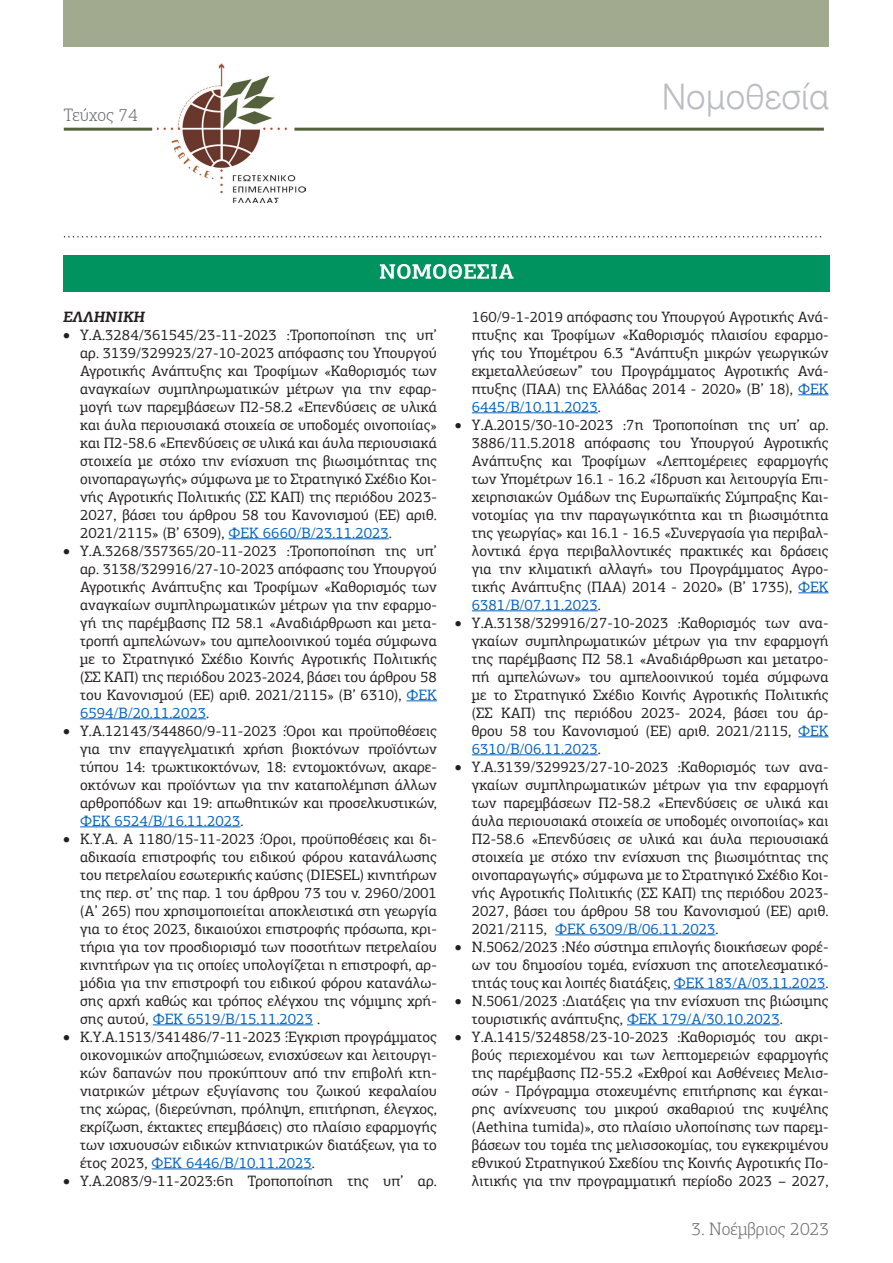
<style>
.page{position:relative;width:893px;height:1263px;background:#fff}
.page>*{position:absolute;margin:0;border:0;box-sizing:border-box;transform-origin:0 0}
.t1{font:34.5px "UN Helvetica Light Normal";color:#bcbdc0}
.t2{font:300 18px "PF Agora Slab Pro";color:#6c6d70}
.t3{font:15px/18px "PF Agora Slab Pro";color:#231f20;text-align:justify}
.t4{font:italic 700 15px "PF Agora Slab Pro";color:#231f20}
.s1{color:#0563c1}
</style>
<div class="page">
<img style="left:157px;top:64px;width:148px;height:139px">
<hr style="left:64px;top:128px;width:88px;height:3px;background:#55613c">
<hr style="left:294px;top:128px;width:530px;height:3px;background:#55613c">
<div style="left:64px;top:0;width:765px;height:47px;background:#a1aa8f"></div>
<svg style="left:65px;top:236px;width:756px;height:1px"></svg>
<div style="left:63px;top:255px;width:766px;height:36px;background:#00935f"></div>
<svg style="left:380px;top:264px;width:133px;height:15px"></svg>
<hr style="left:229px;top:538px;width:160px;height:1px;background:#0563c1">
<hr style="left:407px;top:700px;width:30px;height:1px;background:#0563c1">
<hr style="left:80px;top:718px;width:126px;height:1px;background:#0563c1">
<hr style="left:80px;top:826px;width:160px;height:1px;background:#0563c1">
<hr style="left:153px;top:1024px;width:160px;height:1px;background:#0563c1">
<hr style="left:152px;top:1168px;width:160px;height:1px;background:#0563c1">
<hr style="left:798px;top:394px;width:31px;height:1px;background:#0563c1">
<hr style="left:472px;top:412px;width:126px;height:1px;background:#0563c1">
<hr style="left:798px;top:592px;width:31px;height:1px;background:#0563c1">
<hr style="left:472px;top:610px;width:126px;height:1px;background:#0563c1">
<hr style="left:798px;top:736px;width:31px;height:1px;background:#0563c1">
<hr style="left:472px;top:754px;width:126px;height:1px;background:#0563c1">
<hr style="left:555px;top:934px;width:160px;height:1px;background:#0563c1">
<hr style="left:674px;top:988px;width:151px;height:1px;background:#0563c1">
<hr style="left:627px;top:1024px;width:153px;height:1px;background:#0563c1">
<p class="t2" style="left:64px;top:105px;width:76px">Τεύχος 74</p>
<p class="t1" style="left:662px;top:77px;width:169px">Νομοθεσία</p>
<p class="t4" style="left:63px;top:307px;width:83px">ΕΛΛΗΝΙΚΗ</p>
<p class="t3" style="left:80px;top:325px;width:358px;text-indent:-17px">• Υ.Α.3284/361545/23-11-2023 :Τροποποίηση της υπ’ αρ. 3139/329923/27-10-2023 απόφασης του Υπουργού Αγροτικής Ανάπτυξης και Τροφίμων «Καθορισμός των αναγκαίων συμπληρωματικών μέτρων για την εφαρ&shy;μογή των παρεμβάσεων Π2-58.2 «Επενδύσεις σε υλικά και άυλα περιουσιακά στοιχεία σε υποδομές οινοποιίας» και Π2-58.6 «Επενδύσεις σε υλικά και άυλα περιουσιακά στοιχεία με στόχο την ενίσχυση της βιωσιμότητας της οινοπαραγωγής» σύμφωνα με το Στρατηγικό Σχέδιο Κοι&shy;νής Αγροτικής Πολιτικής (ΣΣ ΚΑΠ) της περιόδου 2023- 2027, βάσει του άρθρου 58 του Kανονισμού (ΕΕ) αριθ.<br>2021/2115» (Β’ 6309), <span class="s1">ΦΕΚ 6660/Β/23.11.2023</span>.</p>
<p class="t3" style="left:80px;top:541px;width:358px;text-indent:-17px">• Υ.Α.3268/357365/20-11-2023 :Τροποποίηση της υπ’ αρ. 3138/329916/27-10-2023 απόφασης του Υπουργού Αγροτικής Ανάπτυξης και Τροφίμων «Καθορισμός των αναγκαίων συμπληρωματικών μέτρων για την εφαρμο&shy;γή της παρέμβασης Π2 58.1 «Αναδιάρθρωση και μετα&shy;τροπή αμπελώνων» του αμπελοοινικού τομέα σύμφωνα με το Στρατηγικό Σχέδιο Κοινής Αγροτικής Πολιτικής (ΣΣ ΚΑΠ) της περιόδου 2023-2024, βάσει του άρθρου 58 του Κανονισμού (ΕΕ) αριθ. 2021/2115» (Β’ 6310), <span class="s1">ΦΕΚ 6594/Β/20.11.2023</span>.</p>
<p class="t3" style="left:80px;top:721px;width:358px;text-indent:-17px">• Υ.Α.12143/344860/9-11-2023 :Όροι και προϋποθέσεις για την επαγγελματική χρήση βιοκτόνων προϊόντων τύπου 14: τρωκτικοκτόνων, 18: εντομοκτόνων, ακαρε&shy;οκτόνων και προϊόντων για την καταπολέμηση άλλων αρθροπόδων και 19: απωθητικών και προσελκυστικών, <span class="s1">ΦΕΚ 6524/Β/16.11.2023</span>.</p>
<p class="t3" style="left:80px;top:829px;width:358px;text-indent:-17px">• Κ.Υ.Α. Α 1180/15-11-2023 :Όροι, προϋποθέσεις και δι&shy;αδικασία επιστροφής του ειδικού φόρου κατανάλωσης του πετρελαίου εσωτερικής καύσης (DIESEL) κινητήρων της περ. στ’ της παρ. 1 του άρθρου 73 του ν. 2960/2001 (Α’ 265) που χρησιμοποιείται αποκλειστικά στη γεωργία για το έτος 2023, δικαιούχοι επιστροφής πρόσωπα, κρι&shy;τήρια για τον προσδιορισμό των ποσοτήτων πετρελαίου κινητήρων για τις οποίες υπολογίζεται η επιστροφή, αρ&shy;μόδια για την επιστροφή του ειδικού φόρου κατανάλω&shy;σης αρχή καθώς και τρόπος ελέγχου της νόμιμης χρή&shy;σης αυτού, <span class="s1">ΦΕΚ 6519/Β/15.11.2023</span> .</p>
<p class="t3" style="left:80px;top:1027px;width:358px;text-indent:-17px">• Κ.Υ.Α.1513/341486/7-11-2023 :Έγκριση προγράμματος οικονομικών αποζημιώσεων, ενισχύσεων και λειτουργι&shy;κών δαπανών που προκύπτουν από την επιβολή κτη&shy;νιατρικών μέτρων εξυγίανσης του ζωικού κεφαλαίου της χώρας, (διερεύνηση, πρόληψη, επιτήρηση, έλεγχος, εκρίζωση, έκτακτες επεμβάσεις) στο πλαίσιο εφαρμογής των ισχυουσών ειδικών κτηνιατρικών διατάξεων, για το έτος 2023, <span class="s1">ΦΕΚ 6446/Β/10.11.2023</span>.</p>
<p class="t3" style="left:63px;top:1171px;width:375px">• Υ.Α.2083/9-11-2023:6η Τροποποίηση της υπ’ αρ.</p>
<p class="t3" style="left:472px;top:307px;width:358px">160/9-1-2019 απόφασης του Υπουργού Αγροτικής Ανά&shy;πτυξης και Τροφίμων «Καθορισμός πλαισίου εφαρμο&shy;γής του Υπομέτρου 6.3 “Ανάπτυξη μικρών γεωργικών εκμεταλλεύσεων” του Προγράμματος Αγροτικής Ανά&shy;πτυξης (ΠΑΑ) της Ελλάδας 2014 - 2020» (Β’ 18), <span class="s1">ΦΕΚ 6445/Β/10.11.2023</span>.</p>
<p class="t3" style="left:472px;top:415px;width:358px;text-indent:-17px">• Υ.Α.2015/30-10-2023 :7η Τροποποίηση της υπ’ αρ.<br>3886/11.5.2018 απόφασης του Υπουργού Αγροτικής Ανάπτυξης και Τροφίμων «Λεπτομέρειες εφαρμογής των Υπομέτρων 16.1 - 16.2 «Ίδρυση και λειτουργία Επι&shy;χειρησιακών Ομάδων της Ευρωπαϊκής Σύμπραξης Και&shy;νοτομίας για την παραγωγικότητα και τη βιωσιμότητα της γεωργίας» και 16.1 - 16.5 «Συνεργασία για περιβαλ&shy;λοντικά έργα περιβαλλοντικές πρακτικές και δράσεις για την κλιματική αλλαγή» του Προγράμματος Αγρο&shy;τικής Ανάπτυξης (ΠΑΑ) 2014 - 2020» (Β’ 1735), <span class="s1">ΦΕΚ 6381/Β/07.11.2023</span>.</p>
<p class="t3" style="left:472px;top:613px;width:358px;text-indent:-17px">• Υ.Α.3138/329916/27-10-2023 :Καθορισμός των ανα&shy;γκαίων συμπληρωματικών μέτρων για την εφαρμογή της παρέμβασης Π2 58.1 «Αναδιάρθρωση και μετατρο&shy;πή αμπελώνων» του αμπελοοινικού τομέα σύμφωνα με το Στρατηγικό Σχέδιο Κοινής Αγροτικής Πολιτικής (ΣΣ ΚΑΠ) της περιόδου 2023- 2024, βάσει του άρ&shy;θρου 58 του Κανονισμού (ΕΕ) αριθ. 2021/2115, <span class="s1">ΦΕΚ 6310/Β/06.11.2023</span>.</p>
<p class="t3" style="left:472px;top:757px;width:358px;text-indent:-17px">• Υ.Α.3139/329923/27-10-2023 :Καθορισμός των ανα&shy;γκαίων συμπληρωματικών μέτρων για την εφαρμογή των παρεμβάσεων Π2-58.2 «Επενδύσεις σε υλικά και άυλα περιουσιακά στοιχεία σε υποδομές οινοποιίας» και Π2-58.6 «Επενδύσεις σε υλικά και άυλα περιουσιακά στοιχεία με στόχο την ενίσχυση της βιωσιμότητας της οινοπαραγωγής» σύμφωνα με το Στρατηγικό Σχέδιο Κοι&shy;νής Αγροτικής Πολιτικής (ΣΣ ΚΑΠ) της περιόδου 2023- 2027, βάσει του άρθρου 58 του Κανονισμού (ΕΕ) αριθ.<br>2021/2115, <span class="s1">ΦΕΚ 6309/Β/06.11.2023</span>.</p>
<p class="t3" style="left:472px;top:937px;width:358px;text-indent:-17px">• Ν.5062/2023 :Νέο σύστημα επιλογής διοικήσεων φορέ&shy;ων του δημοσίου τομέα, ενίσχυση της αποτελεσματικό&shy;τητάς τους και λοιπές διατάξεις, <span class="s1">ΦΕΚ 183/Α/03.11.2023</span>.</p>
<p class="t3" style="left:472px;top:991px;width:358px;text-indent:-17px">• Ν.5061/2023 :Διατάξεις για την ενίσχυση της βιώσιμης τουριστικής ανάπτυξης, <span class="s1">ΦΕΚ 179/Α/30.10.2023</span>.</p>
<p class="t3" style="left:472px;top:1027px;width:358px;text-indent:-17px">• Υ.Α.1415/324858/23-10-2023 :Καθορισμός του ακρι&shy;βούς περιεχομένου και των λεπτομερειών εφαρμογής της παρέμβασης Π2-55.2 «Εχθροί και Ασθένειες Μελισ&shy;σών - Πρόγραμμα στοχευμένης επιτήρησης και έγκαι&shy;ρης ανίχνευσης του μικρού σκαθαριού της κυψέλης (Αethina tumida)», στο πλαίσιο υλοποίησης των παρεμ&shy;βάσεων του τομέα της μελισσοκομίας, του εγκεκριμένου εθνικού Στρατηγικού Σχεδίου της Κοινής Αγροτικής Πο&shy;λιτικής για την προγραμματική περίοδο 2023 – 2027,</p>
<p class="t2" style="left:692px;top:1218px;width:139px">3. Νοέμβριος 2023</p>
</div>
